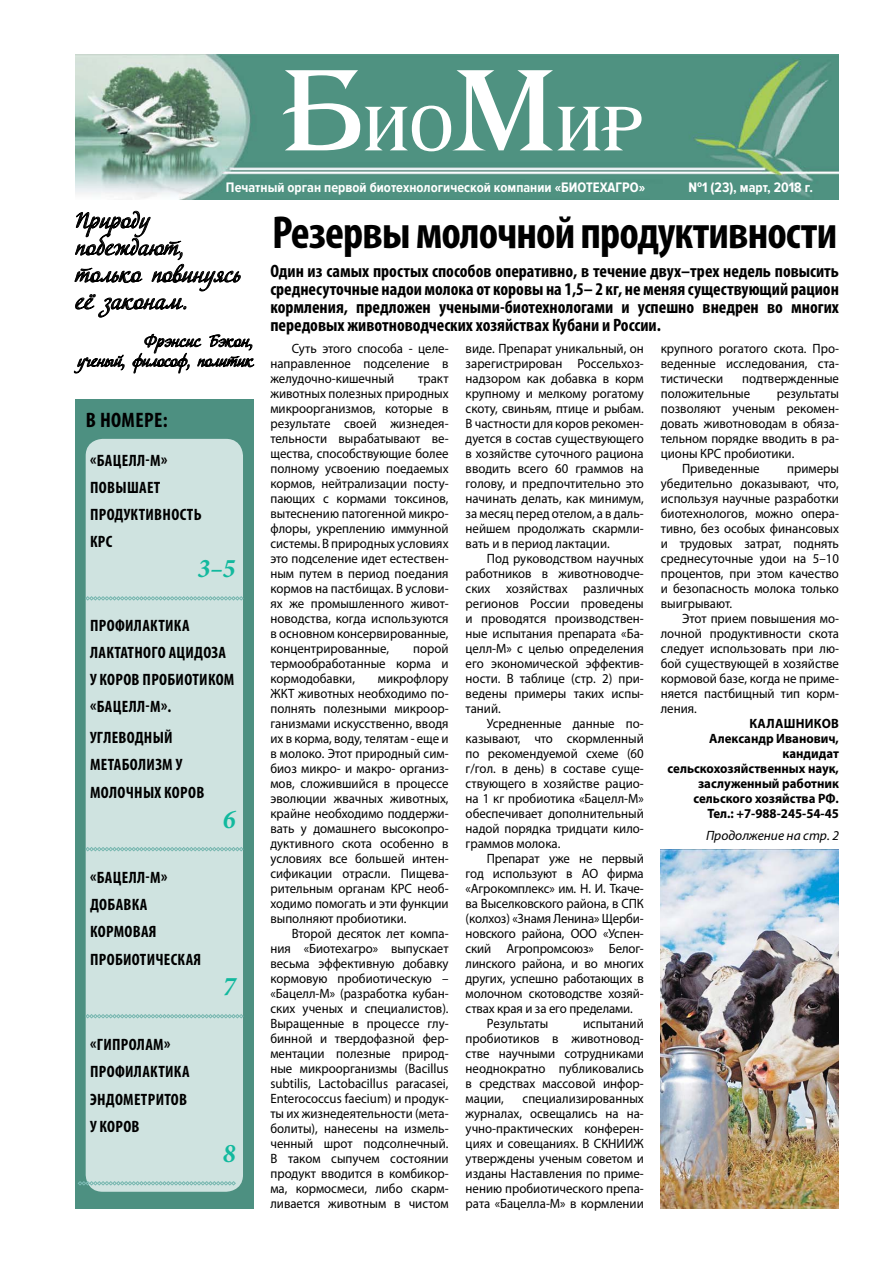
<style>
.page{position:relative;width:893px;height:1263px;background:#fff}
.page>*{position:absolute;margin:0;border:0;box-sizing:border-box;transform-origin:0 0}
.t1{font:78.45px "A Algerius Caps";color:#fff}
.t2{font:700 condensed 46.5px "Myriad Pro";letter-spacing:-.02em;color:#000}
.t3{font:italic 700 27px "Minion Pro";color:#12b99e;scale:.95 1}
.t4{font:22.5px/27px "Adventure";color:#000}
.t5{font:700 condensed 21px "Myriad Pro";letter-spacing:.02em;color:#000}
.t6{font:700 condensed 18px/18px "Myriad Pro";color:#000;text-align:justify}
.t7{font:700 condensed 16.5px/27.5px "Myriad Pro";letter-spacing:.02em;color:#000}
.t8{font:16.5px/19.8px "Adventure";letter-spacing:-.03em;color:#000;text-align:right}
.t9{font:700 14.25px "Proxima Nova Cond";color:#fff}
.t10{font:13.5px/15px "Myriad Pro";color:#000;text-align:justify;scale:.95 1}
.t11{font:700 13.5px/15px "Myriad Pro";color:#000;text-align:right;scale:.95 1}
.t12{font:italic 13.5px "Myriad Pro";color:#000}
.s1{font-size:114.15px}
</style>
<div class="page">
<img style="left:75px;top:54px;width:764px;height:146px">
<div style="left:75px;top:399px;width:178px;height:810px;background:#4d9081"></div>
<div style="left:86px;top:439px;width:157px;height:753px;background:#cfe3e0;border-radius:17px"></div>
<svg style="left:85px;top:596px;width:158px;height:4px"></svg>
<svg style="left:85px;top:847px;width:158px;height:4px"></svg>
<svg style="left:85px;top:1014px;width:158px;height:4px"></svg>
<svg style="left:78px;top:1181px;width:158px;height:4px"></svg>
<svg style="left:75px;top:211px;width:166px;height:106px"></svg>
<svg style="left:74px;top:355px;width:51px;height:19px"></svg>
<svg style="left:132px;top:334px;width:122px;height:39px"></svg>
<img style="left:660px;top:849px;width:179px;height:360px">
<h1 class="t1" style="left:281px;top:81px;width:363px"><span class="s1">Б</span>ио<span class="s1">М</span>ир</h1>
<p class="t9" style="left:226px;top:180px;width:421px">Печатный орган первой биотехнологической компании «БИОТЕХАГРО»</p>
<p class="t9" style="left:688px;top:180px;width:126px">№1 (23), март, 2018 г.</p>
<h3 class="t4" style="left:75px;top:208px;width:167px">Природу побеждают, только повинуясь её законам.</h3>
<p class="t8" style="left:78px;top:332px;width:177px">Фрэнсис Бэкон,<br>ученый, философ, политик</p>
<p class="t10" style="left:270px;top:341px;width:189px;text-indent:21px">Суть этого способа - целе&shy;направленное подселение в желудочно-кишечный</p>
<h2 class="t2" style="left:272px;top:204px;width:566px">Резервы молочной продуктивности</h2>
<p class="t6" style="left:270px;top:262px;width:570px">Один из самых простых способов оперативно, в течение двух–трех недель повысить среднесуточные надои молока от коровы на 1,5– 2 кг, не меняя существующий рацион кормления, предложен учеными-биотехнологами и успешно внедрен во многих передовых животноводческих хозяйствах Кубани и России.</p>
<p class="t10" style="left:466px;top:341px;width:189px">виде. Препарат уникальный, он зарегистрирован Россельхоз&shy;надзором как добавка в корм крупному и мелкому рогатому скоту, свиньям, птице и рыбам.<br>В частности для коров рекомен&shy;дуется в состав существующего в хозяйстве суточного рациона вводить всего 60 граммов на голову, и предпочтительно это начинать делать, как минимум, за месяц перед отелом, а в даль&shy;нейшем продолжать скармли&shy;вать и в период лактации.</p>
<p class="t10" style="left:466px;top:551px;width:189px;text-indent:21px">Под руководством научных работников в животноводче&shy;ских хозяйствах различных регионов России проведены и проводятся производствен&shy;ные испытания препарата «Ба&shy;целл-М» с целью определения его экономической эффектив&shy;ности. В таблице (стр. 2) при&shy;ведены примеры таких испы&shy;таний.</p>
<p class="t10" style="left:466px;top:716px;width:189px;text-indent:21px">Усредненные данные по&shy;казывают, что скормленный по рекомендуемой схеме (60 г/гол. в день) в составе суще&shy;ствующего в хозяйстве рацио&shy;на 1 кг пробиотика «Бацелл-М» обеспечивает дополнительный надой порядка тридцати кило&shy;граммов молока.</p>
<p class="t10" style="left:487px;top:851px;width:167px">Препарат уже не первый</p>
<p class="t10" style="left:466px;top:866px;width:189px">год используют в АО фирма</p>
<p class="t10" style="left:466px;top:881px;width:189px">«Агрокомплекс» им. Н. И. Ткаче-</p>
<p class="t10" style="left:466px;top:896px;width:189px">ва Выселковского района, в СПК</p>
<p class="t10" style="left:466px;top:911px;width:189px">(колхоз) «Знамя Ленина» Щерби-</p>
<p class="t10" style="left:466px;top:926px;width:189px">новского района, ООО «Успен-</p>
<p class="t10" style="left:466px;top:941px;width:189px">ский Агропромсоюз» Белог-</p>
<p class="t10" style="left:466px;top:956px;width:189px">линского района, и во многих</p>
<p class="t10" style="left:466px;top:971px;width:189px">других, успешно работающих в</p>
<p class="t10" style="left:466px;top:986px;width:189px">молочном скотоводстве хозяй-</p>
<p class="t10" style="left:466px;top:1001px;width:177px">ствах края и за его пределами.</p>
<p class="t10" style="left:487px;top:1016px;width:66px">Результаты</p>
<p class="t10" style="left:661px;top:341px;width:189px">крупного рогатого скота. Про&shy;веденные исследования, ста&shy;тистически</p>
<p class="t10" style="left:270px;top:371px;width:189px;text-indent:148px">тракт животных полезных природных микроорганизмов, которые в результате своей жизнедея&shy;тельности вырабатывают ве&shy;щества, способствующие более полному усвоению поедаемых кормов, нейтрализации посту&shy;пающих с кормами токсинов, вытеснению патогенной микро&shy;флоры, укреплению иммунной системы. В природных условиях это подселение идет естествен&shy;ным путем в период поедания кормов на пастбищах. В услови&shy;ях же промышленного живот&shy;новодства, когда используются в основном консервированные, концентрированные,</p>
<p class="t10" style="left:661px;top:371px;width:189px;text-indent:81px">подтвержденные положительные</p>
<p class="t10" style="left:777px;top:386px;width:67px">результаты</p>
<p class="t10" style="left:661px;top:401px;width:189px">позволяют ученым рекомен-</p>
<p class="t10" style="left:661px;top:416px;width:189px">довать животноводам в обяза-</p>
<p class="t10" style="left:661px;top:431px;width:189px">тельном порядке вводить в ра-</p>
<p class="t10" style="left:661px;top:446px;width:142px">ционы КРС пробиотики.</p>
<p class="t10" style="left:682px;top:461px;width:83px">Приведенные</p>
<h3 class="t5" style="left:86px;top:407px;width:84px">В НОМЕРЕ:</h3>
<p class="t7" style="left:90px;top:446px;width:113px">«БАЦЕЛЛ-М»<br>ПОВЫШАЕТ<br>ПРОДУКТИВНОСТЬ<br>КРС</p>
<h3 class="t3" style="left:197px;top:549px;width:42px">3–5</h3>
<p class="t10" style="left:661px;top:461px;width:189px;text-indent:126px">примеры убедительно доказывают, что, используя научные разработки биотехнологов, можно опера&shy;тивно, без особых финансовых и трудовых затрат, поднять среднесуточные удои на 5–10 процентов, при этом качество и безопасность молока только выигрывают.</p>
<p class="t10" style="left:661px;top:611px;width:189px;text-indent:21px">Этот прием повышения мо&shy;лочной продуктивности скота следует использовать при лю&shy;бой существующей в хозяйстве кормовой базе, когда не приме&shy;няется пастбищный тип корм&shy;ления.</p>
<p class="t11" style="left:667px;top:716px;width:182px">КАЛАШНИКОВ<br>Александр Иванович, кандидат сельскохозяйственных наук, заслуженный работник сельского хозяйства РФ.<br>Тел.: +7-988-245-54-45</p>
<p class="t12" style="left:706px;top:827px;width:134px">Продолжение на стр. 2</p>
<p class="t7" style="left:90px;top:612px;width:146px;line-height:27px">ПРОФИЛАКТИКА<br>ЛАКТАТНОГО АЦИДОЗА<br>У КОРОВ ПРОБИОТИКОМ «БАЦЕЛЛ-М».</p>
<p class="t7" style="left:90px;top:724px;width:116px">УГЛЕВОДНЫЙ<br>МЕТАБОЛИЗМ У<br>МОЛОЧНЫХ КОРОВ</p>
<h3 class="t3" style="left:223px;top:800px;width:15px">6</h3>
<p class="t10" style="left:270px;top:641px;width:189px;text-indent:143px">порой термообработанные корма и кормодобавки,</p>
<p class="t10" style="left:270px;top:671px;width:189px;text-indent:107px">микрофлору ЖКТ животных необходимо по&shy;полнять полезными микроор&shy;ганизмами искусственно, вводя их в корма, воду, телятам - еще и в молоко. Этот природный сим&shy;биоз микро- и макро- организ&shy;мов, сложившийся в процессе эволюции жвачных животных, крайне необходимо поддержи&shy;вать у домашнего высокопро&shy;дуктивного скота особенно в условиях все большей интен&shy;сификации отрасли. Пищева&shy;рительным органам КРС необ&shy;ходимо помогать и эти функции выполняют пробиотики.</p>
<p class="t10" style="left:270px;top:926px;width:189px;text-indent:21px">Второй десяток лет компа&shy;ния «Биотехагро» выпускает весьма эффективную добавку кормовую пробиотическую – «Бацелл-М» (разработка кубан&shy;ских ученых и специалистов).<br>Выращенные в процессе глу&shy;бинной и твердофазной фер&shy;ментации полезные природ&shy;ные микроорганизмы (Bacillus subtilis, Lactobacillus paracasei, Enterococcus faecium) и продук&shy;ты их жизнедеятельности (мета&shy;болиты), нанесены на измель&shy;ченный шрот подсолнечный.<br>В таком сыпучем состоянии продукт вводится в комбикор&shy;ма, кормосмеси, либо скарм&shy;ливается животным в чистом</p>
<p class="t7" style="left:90px;top:863px;width:113px">«БАЦЕЛЛ-М»<br>ДОБАВКА<br>КОРМОВАЯ<br>ПРОБИОТИЧЕСКАЯ</p>
<h3 class="t3" style="left:223px;top:967px;width:15px">7</h3>
<p class="t10" style="left:466px;top:1016px;width:189px;text-indent:117px">испытаний пробиотиков в животновод&shy;стве научными сотрудниками неоднократно публиковались в средствах массовой инфор&shy;мации,</p>
<p class="t7" style="left:90px;top:1030px;width:101px">«ГИПРОЛАМ»<br>ПРОФИЛАКТИКА<br>ЭНДОМЕТРИТОВ<br>У КОРОВ</p>
<p class="t10" style="left:466px;top:1091px;width:189px;text-indent:57px">специализированных журналах, освещались на на&shy;учно-практических конферен&shy;циях и совещаниях. В СКНИИЖ утверждены ученым советом и изданы Наставления по приме&shy;нению пробиотического препа&shy;рата «Бацелла-М» в кормлении</p>
<h3 class="t3" style="left:223px;top:1134px;width:15px">8</h3>
</div>
